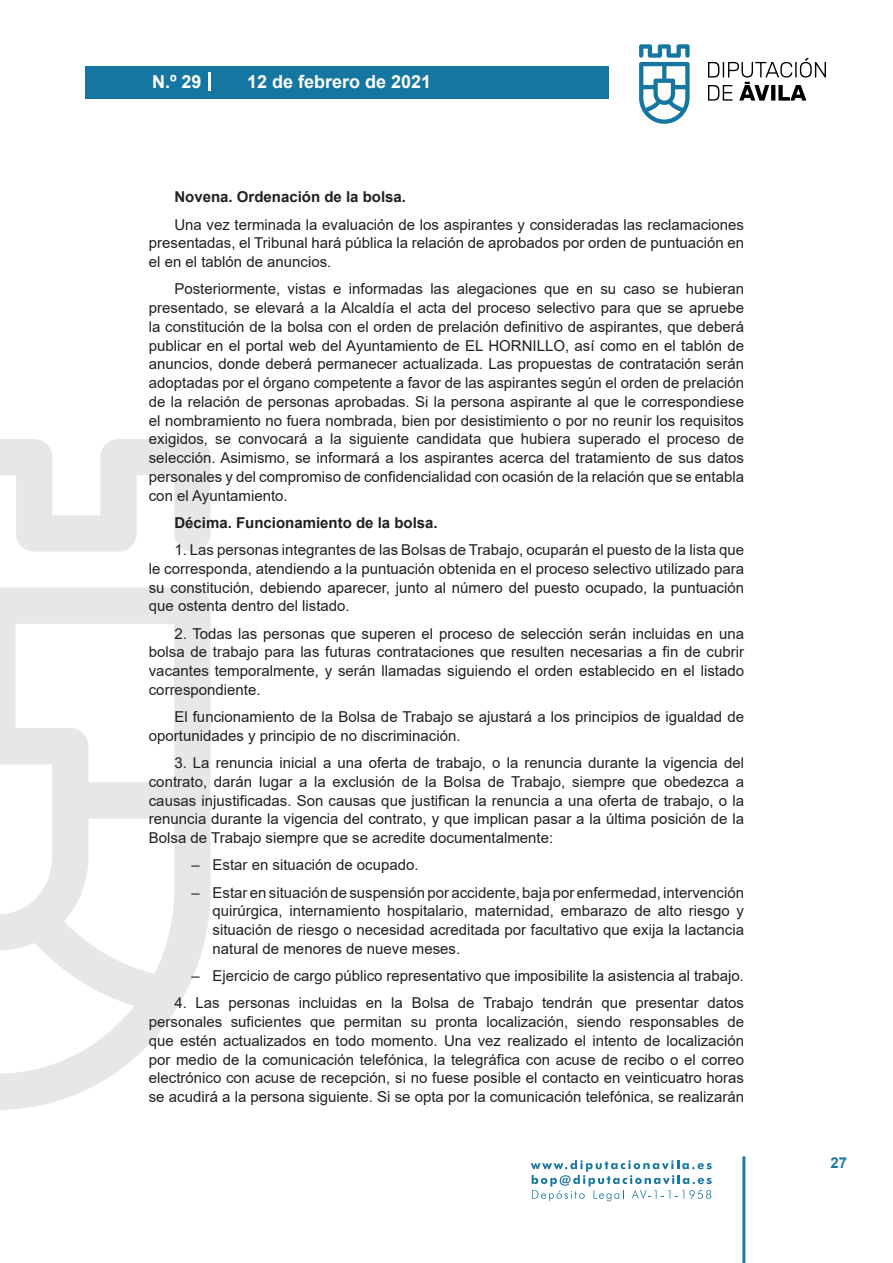
<style>
.page{position:relative;width:893px;height:1263px;background:#fff}
.page>*{position:absolute;margin:0;border:0;box-sizing:border-box;transform-origin:0 0}
.t1{font:700 18px "Arial";color:#fff}
.t2{font:15px/18.8px "Arial";color:#231f20;text-align:justify}
.t3{font:700 15px "Arial";color:#231f20}
.t4{font:700 15px "Arial";color:#1d76a4}
</style>
<div class="page">
<svg style="left:531px;top:1160px;width:181px;height:41px"></svg>
<div style="left:85px;top:66px;width:523px;height:33px;background:#1676a2"></div>
<svg style="left:639px;top:44px;width:51px;height:80px"></svg>
<svg style="left:708px;top:58px;width:118px;height:43px"></svg>
<hr style="left:742px;top:1156px;width:3px;height:107px;background:#1d76a4">
<svg style="left:208px;top:72px;width:2px;height:18px"></svg>
<svg style="left:0;top:439px;width:211px;height:671px"></svg>
<p class="t1" style="left:152px;top:69px;width:51px">N.º 29</p>
<p class="t1" style="left:247px;top:69px;width:186px">12 de febrero de 2021</p>
<p class="t3" style="left:174px;top:186px;width:233px">Novena. Ordenación de la bolsa.</p>
<p class="t2" style="left:149px;top:215px;width:597px;text-indent:26px">Una vez terminada la evaluación de los aspirantes y consideradas las reclamaciones presentadas, el Tribunal hará pública la relación de aprobados por orden de puntuación en el en el tablón de anuncios.</p>
<p class="t2" style="left:149px;top:280px;width:597px;text-indent:26px">Posteriormente, vistas e informadas las alegaciones que en su caso se hubieran presentado, se elevará a la Alcaldía el acta del proceso selectivo para que se apruebe la constitución de la bolsa con el orden de prelación definitivo de aspirantes, que deberá publicar en el portal web del Ayuntamiento de EL HORNILLO, así como en el tablón de anuncios, donde deberá permanecer actualizada. Las propuestas de contratación serán adoptadas por el órgano competente a favor de las aspirantes según el orden de prelación de la relación de personas aprobadas. Si la persona aspirante al que le correspondiese el nombramiento no fuera nombrada, bien por desistimiento o por no reunir los requisitos exigidos, se convocará a la siguiente candidata que hubiera superado el proceso de selección. Asimismo, se informará a los aspirantes acerca del tratamiento de sus datos personales y del compromiso de confidencialidad con ocasión de la relación que se entabla con el Ayuntamiento.</p>
<p class="t3" style="left:174px;top:512px;width:265px">Décima. Funcionamiento de la bolsa.</p>
<p class="t2" style="left:149px;top:540px;width:597px;text-indent:26px">1. Las personas integrantes de las Bolsas de Trabajo, ocuparán el puesto de la lista que le corresponda, atendiendo a la puntuación obtenida en el proceso selectivo utilizado para su constitución, debiendo aparecer, junto al número del puesto ocupado, la puntuación que ostenta dentro del listado.</p>
<p class="t2" style="left:149px;top:624px;width:597px;text-indent:26px">2. Todas las personas que superen el proceso de selección serán incluidas en una bolsa de trabajo para las futuras contrataciones que resulten necesarias a fin de cubrir vacantes temporalmente, y serán llamadas siguiendo el orden establecido en el listado correspondiente.</p>
<p class="t2" style="left:149px;top:707px;width:597px;text-indent:26px">El funcionamiento de la Bolsa de Trabajo se ajustará a los principios de igualdad de oportunidades y principio de no discriminación.</p>
<p class="t2" style="left:149px;top:753px;width:597px;text-indent:26px">3. La renuncia inicial a una oferta de trabajo, o la renuncia durante la vigencia del contrato, darán lugar a la exclusión de la Bolsa de Trabajo, siempre que obedezca a causas injustificadas. Son causas que justifican la renuncia a una oferta de trabajo, o la renuncia durante la vigencia del contrato, y que implican pasar a la última posición de la Bolsa de Trabajo siempre que se acredite documentalmente:</p>
<p class="t2" style="left:191px;top:856px;width:229px">– Estar en situación de ocupado.</p>
<p class="t2" style="left:213px;top:883px;width:533px;text-indent:-21px">– Estar en situación de suspensión por accidente, baja por enfermedad, intervención quirúrgica, internamiento hospitalario, maternidad, embarazo de alto riesgo y situación de riesgo o necesidad acreditada por facultativo que exija la lactancia natural de menores de nueve meses.</p>
<p class="t2" style="left:191px;top:966px;width:554px">– Ejercicio de cargo público representativo que imposibilite la asistencia al trabajo.</p>
<p class="t2" style="left:149px;top:994px;width:597px;text-indent:26px">4. Las personas incluidas en la Bolsa de Trabajo tendrán que presentar datos personales suficientes que permitan su pronta localización, siendo responsables de que estén actualizados en todo momento. Una vez realizado el intento de localización por medio de la comunicación telefónica, la telegráfica con acuse de recibo o el correo electrónico con acuse de recepción, si no fuese posible el contacto en veinticuatro horas se acudirá a la persona siguiente. Si se opta por la comunicación telefónica, se realizarán</p>
<p class="t4" style="left:831px;top:1152px;width:18px">27</p>
</div>
